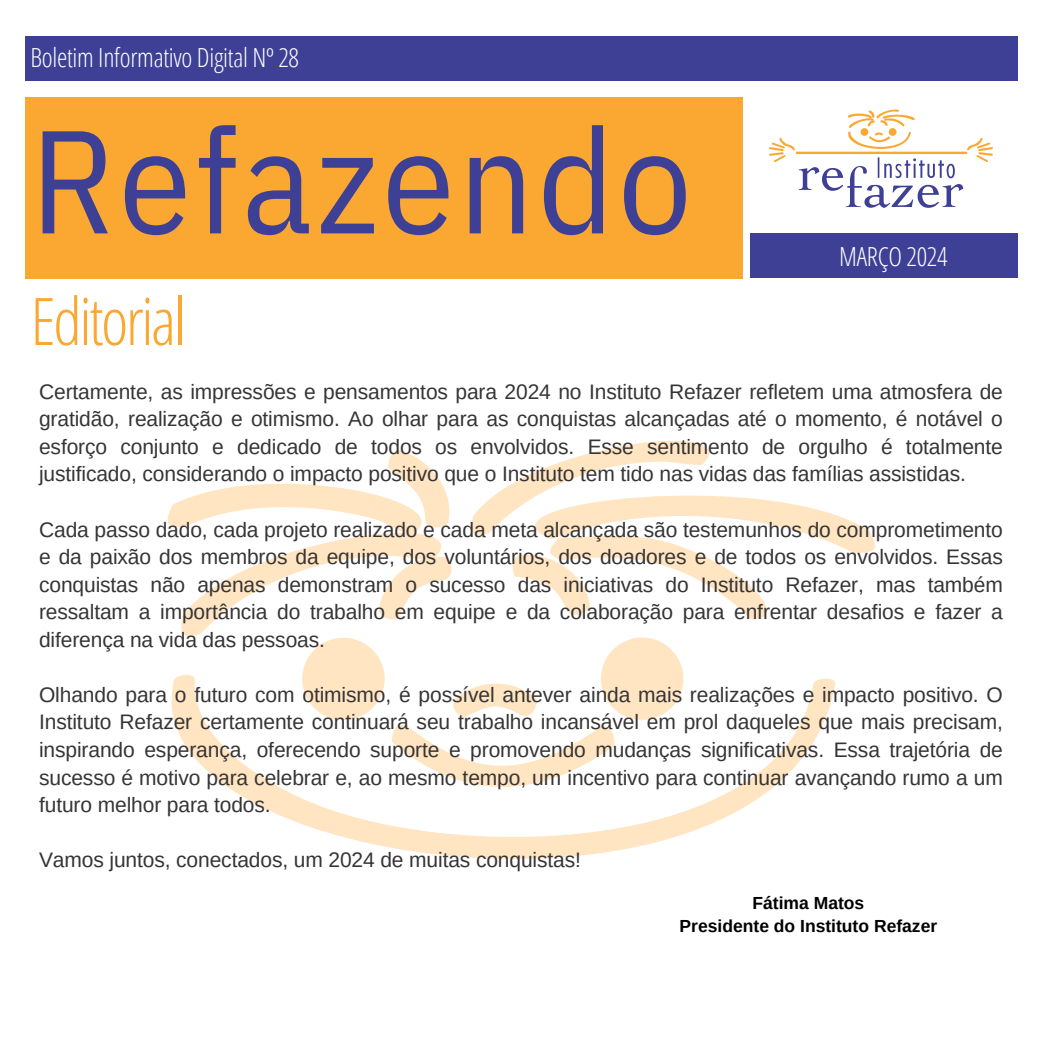
<style>
.page{position:relative;width:1041px;height:1041px;background:#fff}
.page>*{position:absolute;margin:0;border:0;box-sizing:border-box;transform-origin:0 0}
.t1{font:146.12px "IBM Plex Sans Cond";letter-spacing:.025em;color:#3e4095}
.t2{font:300 65.62px "Open Sans Condensed";letter-spacing:-.035em;color:#faa831}
.t3{font:300 26.25px "Open Sans Condensed";letter-spacing:-.01em;color:#fefefe}
.t4{font:21px/27.7px "Arimo";letter-spacing:-.005em;color:#373435;text-align:justify}
.t5{font:700 17.5px "Arimo";color:#000}
</style>
<div class="page">
<svg style="left:171px;top:671px;width:665px;height:188px"></svg>
<svg style="left:392px;top:678px;width:222px;height:124px"></svg>
<div style="left:302px;top:638px;width:83px;height:82px;background:#ffe5c2;border-radius:50%"></div>
<div style="left:601px;top:637px;width:82px;height:83px;background:#ffe5c2;border-radius:50%"></div>
<svg style="left:167px;top:440px;width:708px;height:199px"></svg>
<div style="left:25px;top:36px;width:992px;height:45px;background:#3e4095"></div>
<div style="left:25px;top:98px;width:717px;height:181px;background:#faa831"></div>
<svg style="left:769px;top:109px;width:224px;height:99px"></svg>
<hr style="left:796px;top:152px;width:171px;height:2px;background:#faa831">
<div style="left:750px;top:233px;width:267px;height:45px;background:#3e4095"></div>
<h2 class="t3" style="left:30px;top:39px;width:270px">Boletim Informativo Digital Nº 28</h2>
<h2 class="t1" style="left:30px;top:84px;width:663px">Refazendo</h2>
<p class="t3" style="left:839px;top:238px;width:110px">MARÇO 2024</p>
<h2 class="t2" style="left:30px;top:275px;width:157px">Editorial</h2>
<p class="t4" style="left:39px;top:377px;width:965px">Certamente, as impressões e pensamentos para 2024 no Instituto Refazer refletem uma atmosfera de gratidão, realização e otimismo. Ao olhar para as conquistas alcançadas até o momento, é notável o esforço conjunto e dedicado de todos os envolvidos. Esse sentimento de orgulho é totalmente justificado, considerando o impacto positivo que o Instituto tem tido nas vidas das famílias assistidas.</p>
<h1 class="t4" style="left:39px;top:515px;width:965px">Cada passo dado, cada projeto realizado e cada meta alcançada são testemunhos do comprometimento e da paixão dos membros da equipe, dos voluntários, dos doadores e de todos os envolvidos. Essas conquistas não apenas demonstram o sucesso das iniciativas do Instituto Refazer, mas também ressaltam a importância do trabalho em equipe e da colaboração para enfrentar desafios e fazer a diferença na vida das pessoas.</h1>
<h3 class="t4" style="left:39px;top:681px;width:965px">Olhando para o futuro com otimismo, é possível antever ainda mais realizações e impacto positivo. O Instituto Refazer certamente continuará seu trabalho incansável em prol daqueles que mais precisam, inspirando esperança, oferecendo suporte e promovendo mudanças significativas. Essa trajetória de sucesso é motivo para celebrar e, ao mesmo tempo, um incentivo para continuar avançando rumo a um futuro melhor para todos.</h3>
<h3 class="t4" style="left:39px;top:846px;width:543px">Vamos juntos, conectados, um 2024 de muitas conquistas!</h3>
<h3 class="t5" style="left:752px;top:893px;width:113px">Fátima Matos</h3>
<h3 class="t5" style="left:679px;top:916px;width:259px">Presidente do Instituto Refazer</h3>
</div>
